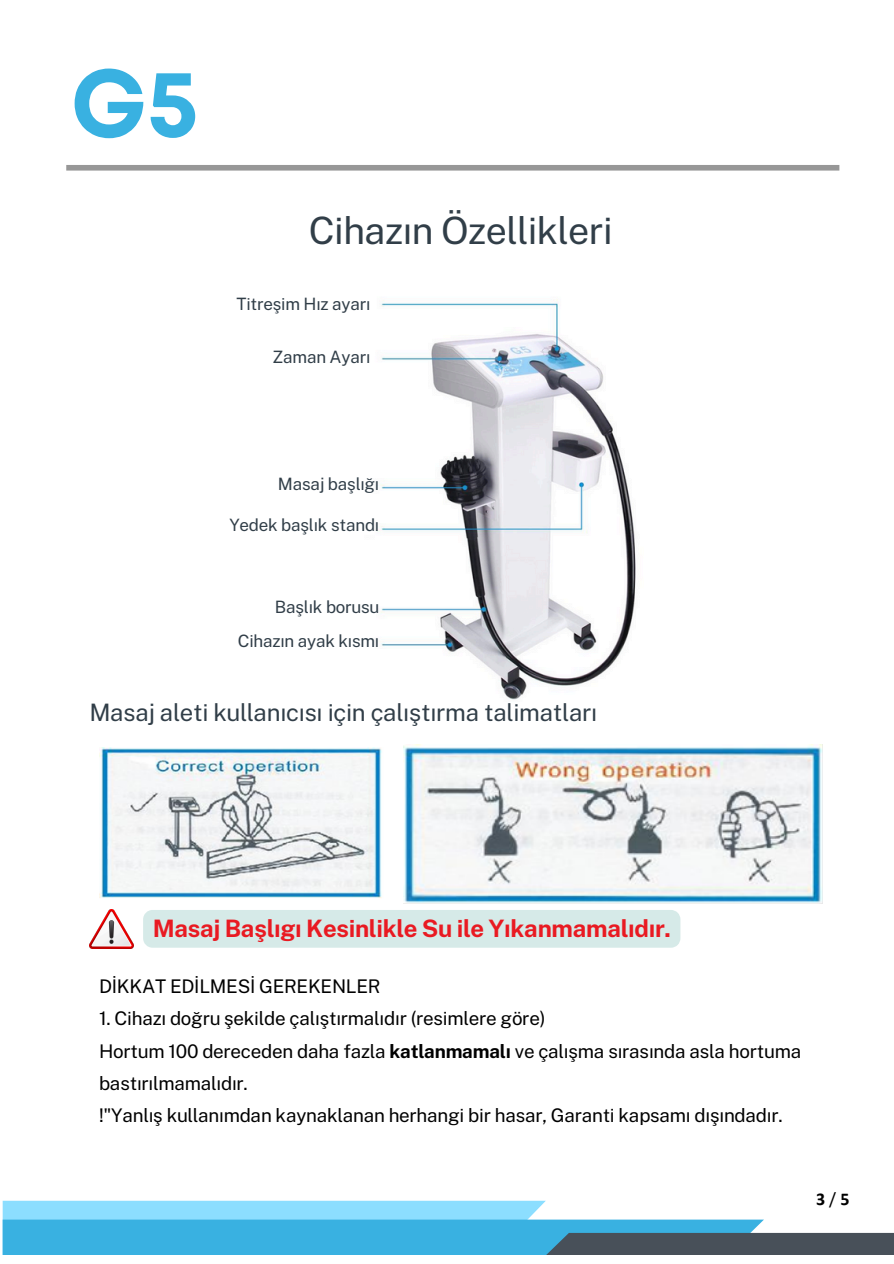
<style>
.page{position:relative;width:894px;height:1264px;background:#fff}
.page>*{position:absolute;margin:0;border:0;box-sizing:border-box;transform-origin:0 0}
.t1{font:700 95.4px "Mont";color:#39b1e1}
.t2{font:37.65px "Public Sans";letter-spacing:-.015em;color:#313e48}
.t3{font:24px "Public Sans";letter-spacing:-.015em;color:#313e48}
.t4{font:700 24px "Public Sans";letter-spacing:-.015em;color:#e91a22}
.t5{font:18.75px/32.2px "Public Sans";letter-spacing:-.015em;color:#000}
.t6{font:700 18px "Calibri";color:#000}
.t7{font:17.1px "Public Sans";letter-spacing:-.015em;color:#313e48}
.s1{font-weight:700}
.s2{font-weight:400}
</style>
<div class="page">
<div style="left:66px;top:165px;width:773px;height:5px;background:#979797"></div>
<img style="left:99px;top:748px;width:283px;height:150px">
<img style="left:377px;top:299px;width:259px;height:401px">
<img style="left:403px;top:744px;width:420px;height:160px">
<img style="left:89px;top:909px;width:44px;height:39px">
<div style="left:143px;top:910px;width:537px;height:37px;background:#d6eae8"></div>
<svg style="left:3px;top:1200px;width:890px;height:54px"></svg>
<p class="t1" style="left:71px;top:68px;width:130px">G5</p>
<p class="t2" style="left:309px;top:208px;width:299px">Ci hazın Özelli kleri</p>
<h5 class="t7" style="left:236px;top:294px;width:135px">Titreşim Hız ayarı</h5>
<p class="t7" style="left:272px;top:347px;width:99px">Zaman Ayarı</p>
<h5 class="t7" style="left:278px;top:474px;width:103px">Masaj başlığı</h5>
<h5 class="t7" style="left:229px;top:515px;width:151px">Yedek başlık standı</h5>
<h5 class="t7" style="left:275px;top:596px;width:106px">Başlık borusu</h5>
<h5 class="t7" style="left:238px;top:630px;width:143px">Cihazın ayak kısmı</h5>
<p class="t3" style="left:89px;top:698px;width:509px">Masaj aleti kullanıcısı için çalıştırma talimatları</p>
<p class="t4" style="left:153px;top:914px;width:519px">Masaj Başlıgı Kesinlikle Su ile Yıkanmamalıdır.</p>
<p class="t5" style="left:99px;top:970px;width:283px">DİKKAT EDİLMESİ GEREKENLER</p>
<h3 class="t5" style="left:99px;top:1002px;width:448px">1. Ci hazı doğru şeki lde çalıştırmalıdır (resi mlere göre)</h3>
<p class="t5" style="left:99px;top:1034px;width:703px">Hortum 100 dereceden daha fazla <span class="s1">katlanmamalı</span> ve çalışma sırasında asla hortuma bastırılmamalıdır.</p>
<p class="t5" style="left:99px;top:1099px;width:685px">!"Yanlış kullanımdan kaynaklanan herhangi bir hasar, Garanti kapsamı dışındadır.</p>
<h4 class="t6" style="left:815px;top:1191px;width:35px">3 <span class="s2">/</span> 5</h4>
</div>
